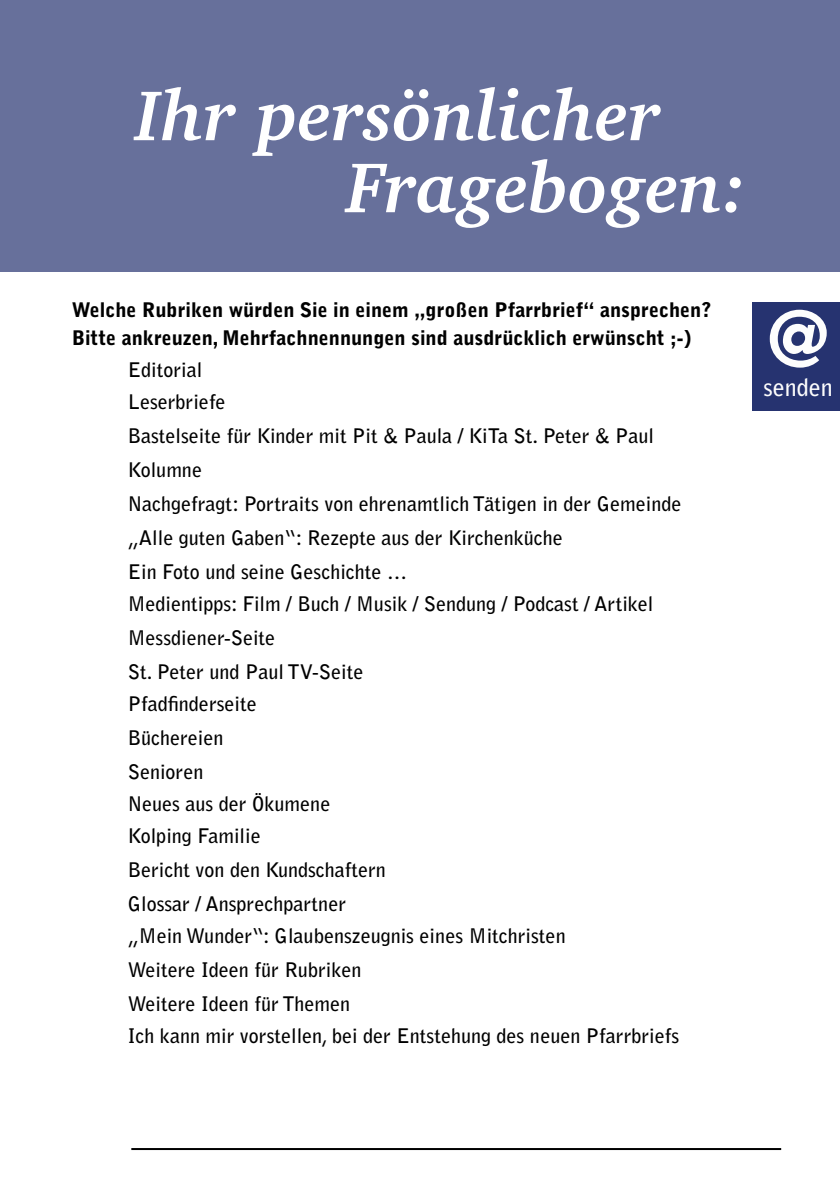
<style>
.page{position:relative;width:840px;height:1191px;background:#fff}
.page>*{position:absolute;margin:0;border:0;box-sizing:border-box;transform-origin:0 0}
.t1{font:900 80px "Bell Gothic Std";color:#fdfdfd}
.t2{font:italic 700 72px/72px "Charter";color:#fff}
.t3{font:700 24px "Bell Gothic Std";color:#fdfdfd}
.t4{font:700 20px/34px "Bell Gothic Std";color:#000}
.t5{font:900 20px/28px "Bell Gothic Std";color:#000}
</style>
<div class="page">
<div style="left:0;top:0;width:839px;height:272px;background:#67709b"></div>
<hr style="left:131px;top:1148px;width:649px;height:2px;background:#000">
<div style="left:752px;top:302px;width:87px;height:108px;background:#263370"></div>
<h2 class="t2" style="left:346px;top:79px;width:402px;text-indent:-211px">Ihr persönlicher<br>Fragebogen:</h2>
<p class="t5" style="left:72px;top:296px;width:640px">Welche Rubriken würden Sie in einem „großen Pfarrbrief“ ansprechen?<br>Bitte ankreuzen, Mehrfachnennungen sind ausdrücklich erwünscht ;-)</p>
<p class="t4" style="left:128px;top:353px;width:99px;line-height:32px">Editorial<br>Leserbriefe</p>
<p class="t4" style="left:128px;top:418px;width:554px">Bastelseite für Kinder mit Pit &amp; Paula / KiTa St. Peter &amp; Paul Kolumne<br>Nachgefragt: Portraits von ehrenamtlich Tätigen in der Gemeinde „Alle guten Gaben“: Rezepte aus der Kirchenküche<br>Ein Foto und seine Geschichte …</p>
<p class="t4" style="left:128px;top:586px;width:527px">Medientipps: Film / Buch / Musik / Sendung / Podcast / Artikel<br>Messdiener-Seite<br>St. Peter und Paul TV-Seite</p>
<p class="t4" style="left:128px;top:686px;width:130px">Pfadfinderseite<br>Büchereien<br>Senioren</p>
<p class="t4" style="left:128px;top:787px;width:204px;line-height:32px">Neues aus der Ökumene<br>Kolping Familie</p>
<p class="t4" style="left:128px;top:852px;width:259px">Bericht von den Kundschaftern<br>Glossar / Ansprechpartner</p>
<p class="t4" style="left:128px;top:918px;width:439px">„Mein Wunder“: Glaubenszeugnis eines Mitchristen<br>Weitere Ideen für Rubriken<br>Weitere Ideen für Themen</p>
<p class="t4" style="left:128px;top:1018px;width:552px">Ich kann mir vorstellen, bei der Entstehung des neuen Pfarrbriefs</p>
<h1 class="t1" style="left:765px;top:291px;width:65px">@</h1>
<p class="t3" style="left:763px;top:372px;width:71px">senden</p>
</div>
